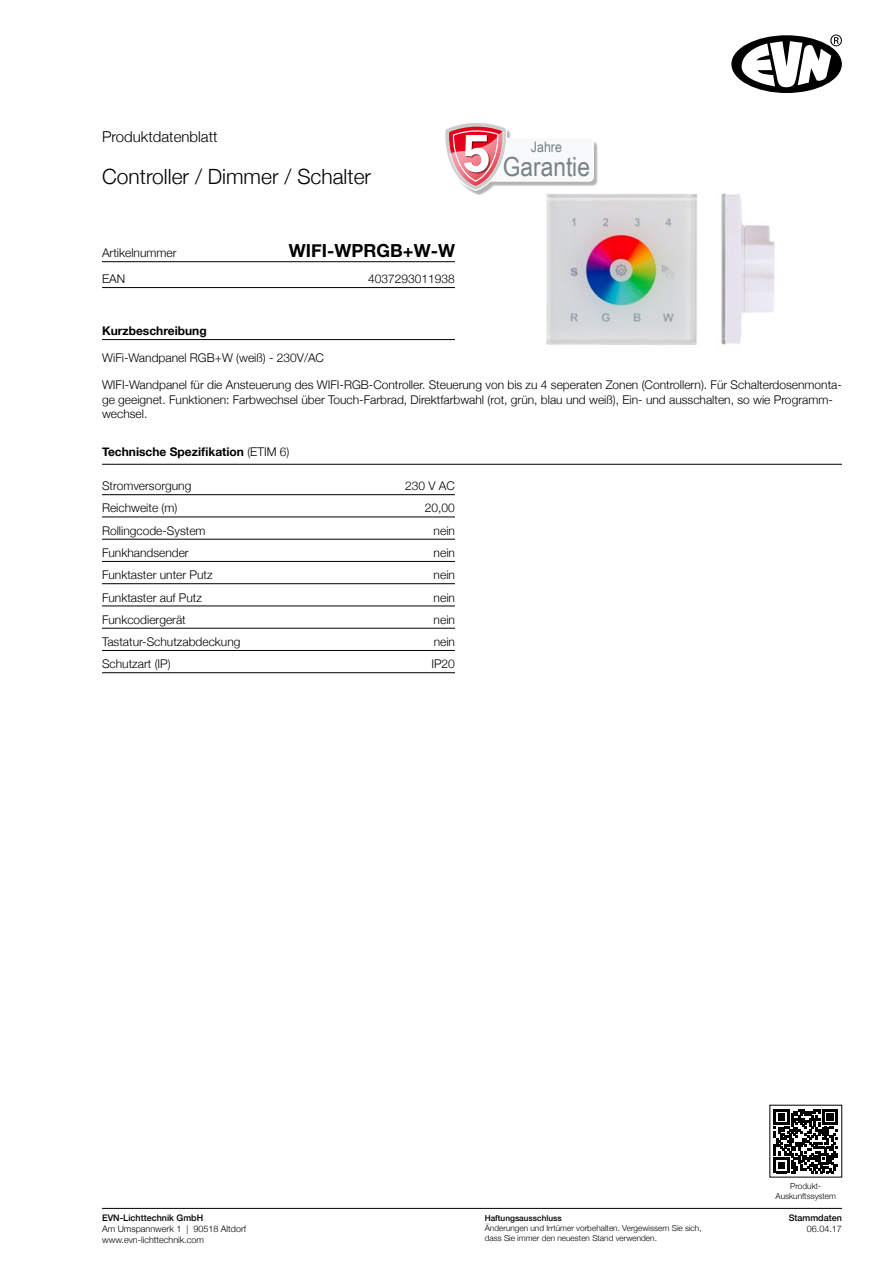
<style>
.page{position:relative;width:893px;height:1263px;background:#fff}
.page>*{position:absolute;margin:0;border:0;box-sizing:border-box;transform-origin:0 0}
.t1{font:26.4px "Arial Narrow";color:#778186;scale:1.05 1}
.head{font:300 21px "Helvetica Neue";color:#000}
.art-nummer{font:700 18px "Helvetica Neue";color:#000}
.category{font:300 15px "Helvetica Neue";color:#000}
.t2{font:14.4px "Arial Narrow";color:#778186;scale:1.05 1}
.beschreibung{font:300 12px/14.4px "Helvetica Neue";color:#000}
.etim{font:300 12px "Helvetica Neue";color:#000}
.beschreibung_kurz{font:300 12px "Helvetica Neue";color:#000}
.zw-head-2sp{font:700 12px "Helvetica Neue";color:#000}
.art-ean{font:300 12px "Helvetica Neue";color:#000}
.zw-head{font:700 12px "Helvetica Neue";color:#000}
.art-nummer-2{font:300 12px "Helvetica Neue";color:#000}
.t3{font:300 9px/10.8px "Helvetica Neue";color:#000}
.t4{font:500 9px "Helvetica Neue";color:#000}
.t5{font:300 8.25px/9.9px "Helvetica Neue";color:#000}
.t6{font:500 8.25px "Helvetica Neue";color:#000}
.s1{font-weight:300}
</style>
<div class="page">
<hr style="left:102px;top:1208px;width:740px;height:1px;background:#000">
<svg style="left:731px;top:35px;width:111px;height:58px"></svg>
<hr style="left:102px;top:261px;width:353px;height:1px;background:#000">
<hr style="left:102px;top:287px;width:353px;height:1px;background:#000">
<hr style="left:102px;top:339px;width:353px;height:1px;background:#000">
<hr style="left:102px;top:464px;width:740px;height:1px;background:#000">
<hr style="left:102px;top:494px;width:353px;height:1px;background:#000">
<hr style="left:102px;top:517px;width:353px;height:1px;background:#000">
<hr style="left:102px;top:539px;width:353px;height:1px;background:#000">
<hr style="left:102px;top:561px;width:353px;height:1px;background:#000">
<hr style="left:102px;top:583px;width:353px;height:1px;background:#000">
<hr style="left:102px;top:606px;width:353px;height:1px;background:#000">
<hr style="left:102px;top:628px;width:353px;height:1px;background:#000">
<hr style="left:102px;top:650px;width:353px;height:1px;background:#000">
<hr style="left:102px;top:672px;width:353px;height:1px;background:#000">
<img style="left:546px;top:193px;width:229px;height:152px">
<svg style="left:774px;top:1109px;width:64px;height:64px"></svg>
<div style="left:446px;top:124px;width:152px;height:71px;background:#000;opacity:.3"></div>
<svg style="left:445px;top:123px;width:148px;height:69px"></svg>
<p class="category" style="left:102px;top:125px;width:117px">Produktdatenblatt</p>
<p class="head" style="left:102px;top:160px;width:271px">Controller / Dimmer / Schalter</p>
<p class="art-nummer-2" style="left:102px;top:243px;width:76px">Artikelnummer</p>
<p class="art-nummer" style="left:289px;top:237px;width:168px">WIFI-WPRGB+W-W</p>
<p class="art-ean" style="left:102px;top:269px;width:25px">EAN</p>
<p class="art-ean" style="left:368px;top:269px;width:88px">4037293011938</p>
<p class="t2" style="left:531px;top:139px;width:31px">Jahre</p>
<h1 class="t1" style="left:503px;top:152px;width:85px">Garantie</h1>
<p class="zw-head" style="left:102px;top:321px;width:106px">Kurzbeschreibung</p>
<p class="beschreibung_kurz" style="left:102px;top:348px;width:223px">WiFi-Wandpanel RGB+W (weiß) - 230V/AC</p>
<p class="beschreibung" style="left:102px;top:377px;width:741px">WIFI-Wandpanel für die Ansteuerung des WIFI-RGB-Controller. Steuerung von bis zu 4 seperaten Zonen (Controllern). Für Schalterdosenmonta&shy;ge geeignet. Funktionen: Farbwechsel über Touch-Farbrad, Direktfarbwahl (rot, grün, blau und weiß), Ein- und ausschalten, so wie Programm&shy;wechsel.</p>
<p class="zw-head-2sp" style="left:102px;top:442px;width:189px">Technische Spezifikation <span class="s1">(ETIM 6)</span></p>
<p class="etim" style="left:102px;top:476px;width:91px">Stromversorgung</p>
<p class="etim" style="left:405px;top:476px;width:51px">230 V AC</p>
<p class="etim" style="left:102px;top:498px;width:77px">Reichweite (m)</p>
<p class="etim" style="left:425px;top:498px;width:32px">20,00</p>
<p class="etim" style="left:102px;top:521px;width:105px">Rollingcode-System</p>
<p class="etim" style="left:434px;top:521px;width:23px">nein</p>
<p class="etim" style="left:102px;top:543px;width:88px">Funkhandsender</p>
<p class="etim" style="left:434px;top:543px;width:23px">nein</p>
<p class="etim" style="left:102px;top:565px;width:112px">Funktaster unter Putz</p>
<p class="etim" style="left:434px;top:565px;width:23px">nein</p>
<p class="etim" style="left:102px;top:587px;width:102px">Funktaster auf Putz</p>
<p class="etim" style="left:434px;top:587px;width:23px">nein</p>
<p class="etim" style="left:102px;top:610px;width:85px">Funkcodiergerät</p>
<p class="etim" style="left:434px;top:610px;width:23px">nein</p>
<p class="etim" style="left:102px;top:632px;width:140px">Tastatur-Schutzabdeckung</p>
<p class="etim" style="left:434px;top:632px;width:23px">nein</p>
<p class="etim" style="left:102px;top:654px;width:70px">Schutzart (IP)</p>
<p class="etim" style="left:431px;top:654px;width:25px">IP20</p>
<p class="t4" style="left:102px;top:1211px;width:103px">EVN-Lichttechnik GmbH</p>
<p class="t3" style="left:102px;top:1223px;width:146px">Am Umspannwerk 1 | 90518 Altdorf www.evn-lichttechnik.com</p>
<p class="t6" style="left:485px;top:1211px;width:79px">Haftungsausschluss</p>
<p class="t5" style="left:485px;top:1222px;width:218px">Änderungen und Irrtümer vorbehalten. Vergewissern Sie sich, dass Sie immer den neuesten Stand verwenden.</p>
<p class="t5" style="left:776px;top:1181px;width:62px;text-align:center">Produkt-<br>Auskunftssystem</p>
<p class="t4" style="left:789px;top:1210px;width:55px">Stammdaten</p>
<p class="t3" style="left:807px;top:1222px;width:37px">06.04.17</p>
</div>
